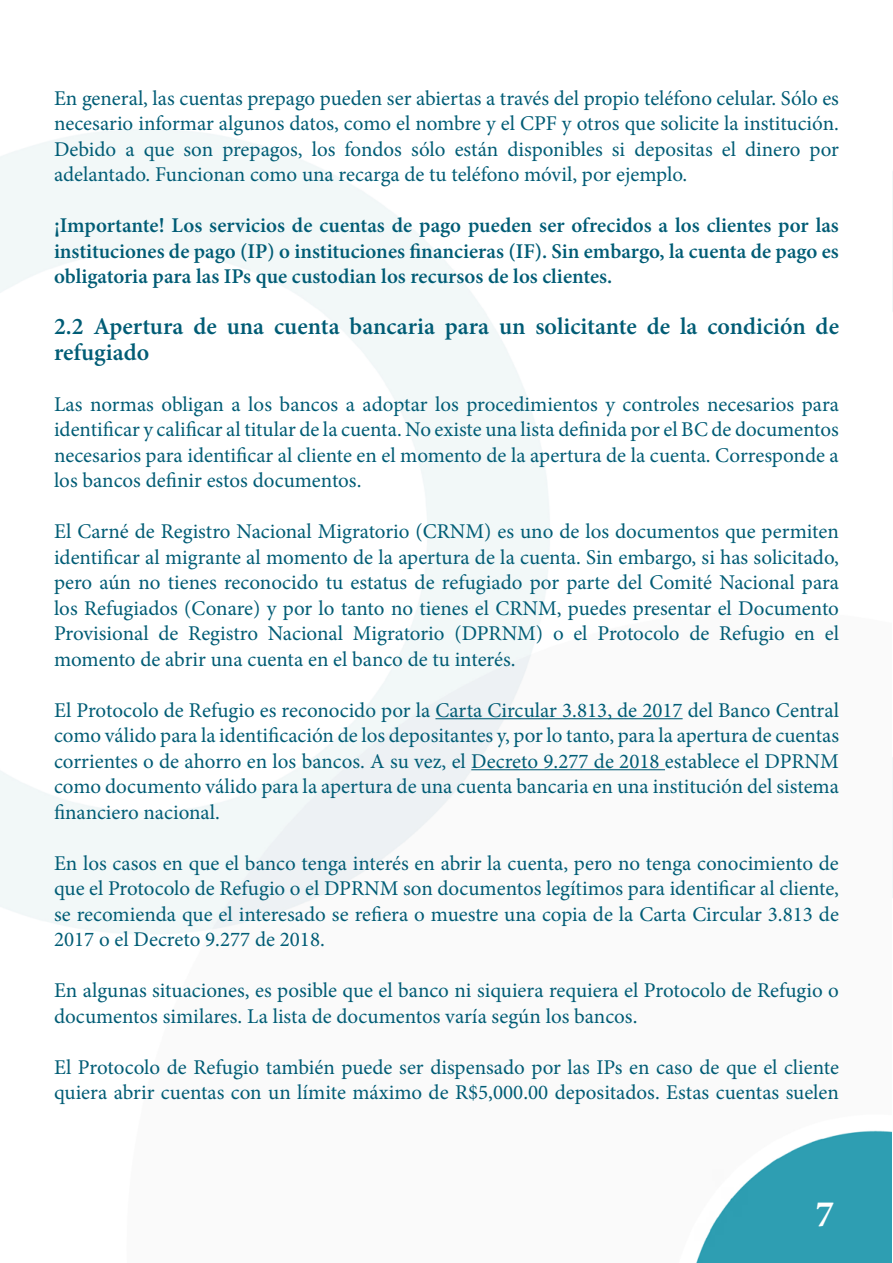
<style>
.page{position:relative;width:893px;height:1263px;background:#fff}
.page>*{position:absolute;margin:0;border:0;box-sizing:border-box;transform-origin:0 0}
.t1{font:700 37.5px "Minion Pro";color:#fff}
.t2{font:600 24px/25.5px "Minion Pro";color:#005c75}
.t3{font:21px/25.5px "Minion Pro";color:#005c75;text-align:justify}
.t4{font:600 21px/25.5px "Minion Pro";color:#005c75;text-align:justify}
</style>
<div class="page">
<img style="left:0;top:129px;width:893px;height:1134px">
<hr style="left:435px;top:718px;width:248px;height:1px;background:#005c75">
<hr style="left:471px;top:769px;width:194px;height:1px;background:#005c75">
<p class="t3" style="left:54px;top:85px;width:786px">En general, las cuentas prepago pueden ser abiertas a través del propio teléfono celular. Sólo es necesario informar algunos datos, como el nombre y el CPF y otros que solicite la institución.<br>Debido a que son prepagos, los fondos sólo están disponibles si depositas el dinero por adelantado. Funcionan como una recarga de tu teléfono móvil, por ejemplo.</p>
<p class="t4" style="left:54px;top:212px;width:786px">¡Importante! Los servicios de cuentas de pago pueden ser ofrecidos a los clientes por las instituciones de pago (IP) o instituciones financieras (IF). Sin embargo, la cuenta de pago es obligatoria para las IPs que custodian los recursos de los clientes.</p>
<p class="t2" style="left:54px;top:313px;width:786px">2.2 Apertura de una cuenta bancaria para un solicitante de la condición de refugiado</p>
<p class="t3" style="left:54px;top:391px;width:786px">Las normas obligan a los bancos a adoptar los procedimientos y controles necesarios para identificar y calificar al titular de la cuenta. No existe una lista definida por el BC de documentos necesarios para identificar al cliente en el momento de la apertura de la cuenta. Corresponde a los bancos definir estos documentos.</p>
<p class="t3" style="left:54px;top:519px;width:787px">El Carné de Registro Nacional Migratorio (CRNM) es uno de los documentos que permiten identificar al migrante al momento de la apertura de la cuenta. Sin embargo, si has solicitado, pero aún no tienes reconocido tu estatus de refugiado por parte del Comité Nacional para los Refugiados (Conare) y por lo tanto no tienes el CRNM, puedes presentar el Documento Provisional de Registro Nacional Migratorio (DPRNM) o el Protocolo de Refugio en el momento de abrir una cuenta en el banco de tu interés.</p>
<p class="t3" style="left:54px;top:697px;width:786px">El Protocolo de Refugio es reconocido por la Carta Circular 3.813, de 2017 del Banco Central como válido para la identificación de los depositantes y, por lo tanto, para la apertura de cuentas corrientes o de ahorro en los bancos. A su vez, el Decreto 9.277 de 2018 establece el DPRNM como documento válido para la apertura de una cuenta bancaria en una institución del sistema financiero nacional.</p>
<p class="t3" style="left:54px;top:850px;width:786px">En los casos en que el banco tenga interés en abrir la cuenta, pero no tenga conocimiento de que el Protocolo de Refugio o el DPRNM son documentos legítimos para identificar al cliente, se recomienda que el interesado se refiera o muestre una copia de la Carta Circular 3.813 de 2017 o el Decreto 9.277 de 2018.</p>
<p class="t3" style="left:54px;top:978px;width:786px">En algunas situaciones, es posible que el banco ni siquiera requiera el Protocolo de Refugio o documentos similares. La lista de documentos varía según los bancos.</p>
<p class="t3" style="left:54px;top:1054px;width:786px">El Protocolo de Refugio también puede ser dispensado por las IPs en caso de que el cliente quiera abrir cuentas con un límite máximo de R$5,000.00 depositados. Estas cuentas suelen</p>
<h1 class="t1" style="left:815px;top:1188px;width:20px">7</h1>
</div>
